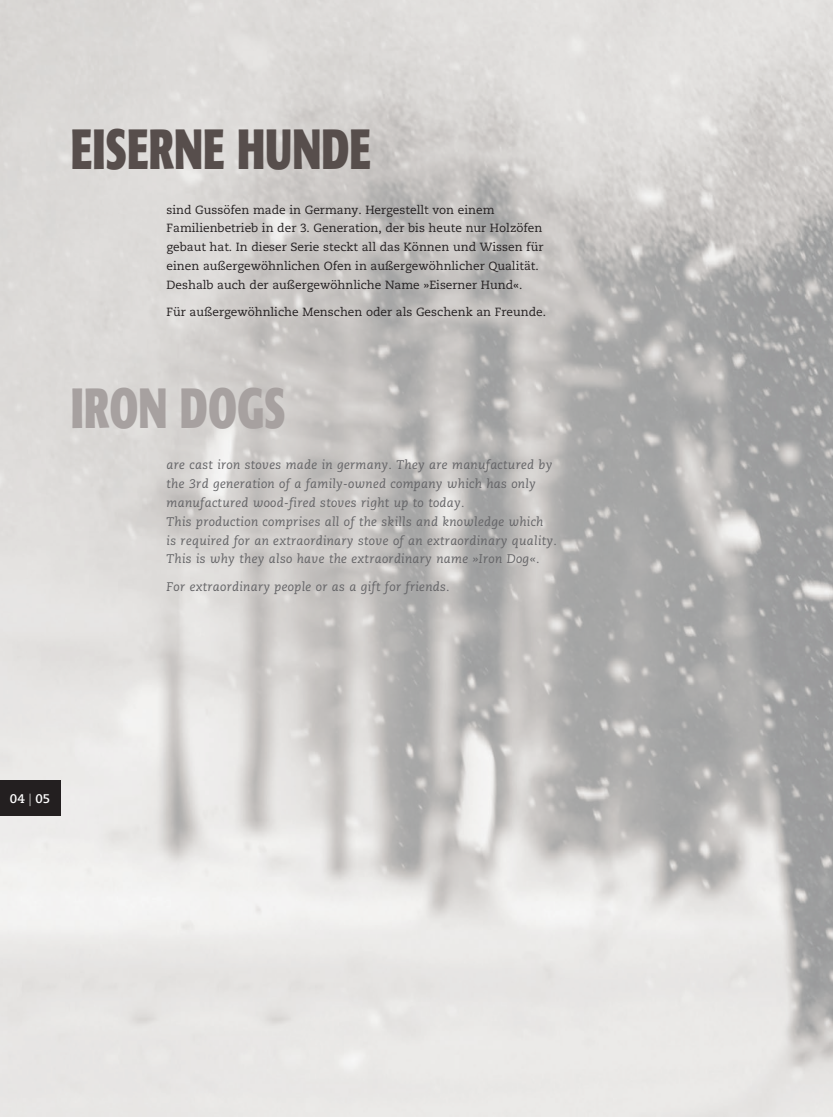
<style>
.page{position:relative;width:833px;height:1117px;background:#fff}
.page>*{position:absolute;margin:0;border:0;box-sizing:border-box;transform-origin:0 0}
.t1{font:700 condensed 56.25px "Formata";color:#574e4c;scale:.8 1}
.t2{font:700 condensed 56.25px "Formata";color:#a7a1a0;scale:.8 1}
.t3{font:italic 12.5px/18.8px "Caecilia LT Pro 56";letter-spacing:.025em;color:#636366}
.t4{font:700 12.5px "Caecilia LT Pro 75";color:#fff}
.t5{font:11.88px/18.8px "Caecilia LT Pro 55 Roman";color:#231f20}
.s1{font-family:"Caecilia LT Pro 45";font-weight:300}
</style>
<div class="page">
<img style="left:0;top:0;width:833px;height:1116px">
<div style="left:0;top:780px;width:60px;height:35px;background:#231f20"></div>
<h1 class="t1" style="left:71px;top:114px;width:377px">EISERNE HUNDE</h1>
<p class="t5" style="left:167px;top:200px;width:378px">sind Gussöfen made in Germany. Hergestellt von einem Familienbetrieb in der 3. Generation, der bis heute nur Holzöfen gebaut hat. In dieser Serie steckt all das Können und Wissen für einen außergewöhnlichen Ofen in außergewöhnlicher Qualität.<br>Deshalb auch der außergewöhnliche Name »Eiserner Hund«.</p>
<p class="t5" style="left:167px;top:302px;width:381px">Für außergewöhnliche Menschen oder als Geschenk an Freunde.</p>
<h1 class="t2" style="left:71px;top:373px;width:270px">IRON DOGS</h1>
<p class="t3" style="left:167px;top:455px;width:392px">are cast iron stoves made in germany. They are manufactured by the 3rd generation of a family-owned company which has only manufactured wood-fired stoves right up to today.<br>This production comprises all of the skills and knowledge which<br>is required for an extraordinary stove of an extraordinary quality.<br>This is why they also have the extraordinary name »Iron Dog«.</p>
<p class="t3" style="left:167px;top:577px;width:284px">For extraordinary people or as a gift for friends.</p>
<p class="t4" style="left:10px;top:789px;width:42px">04 <span class="s1">|</span> 05</p>
</div>
